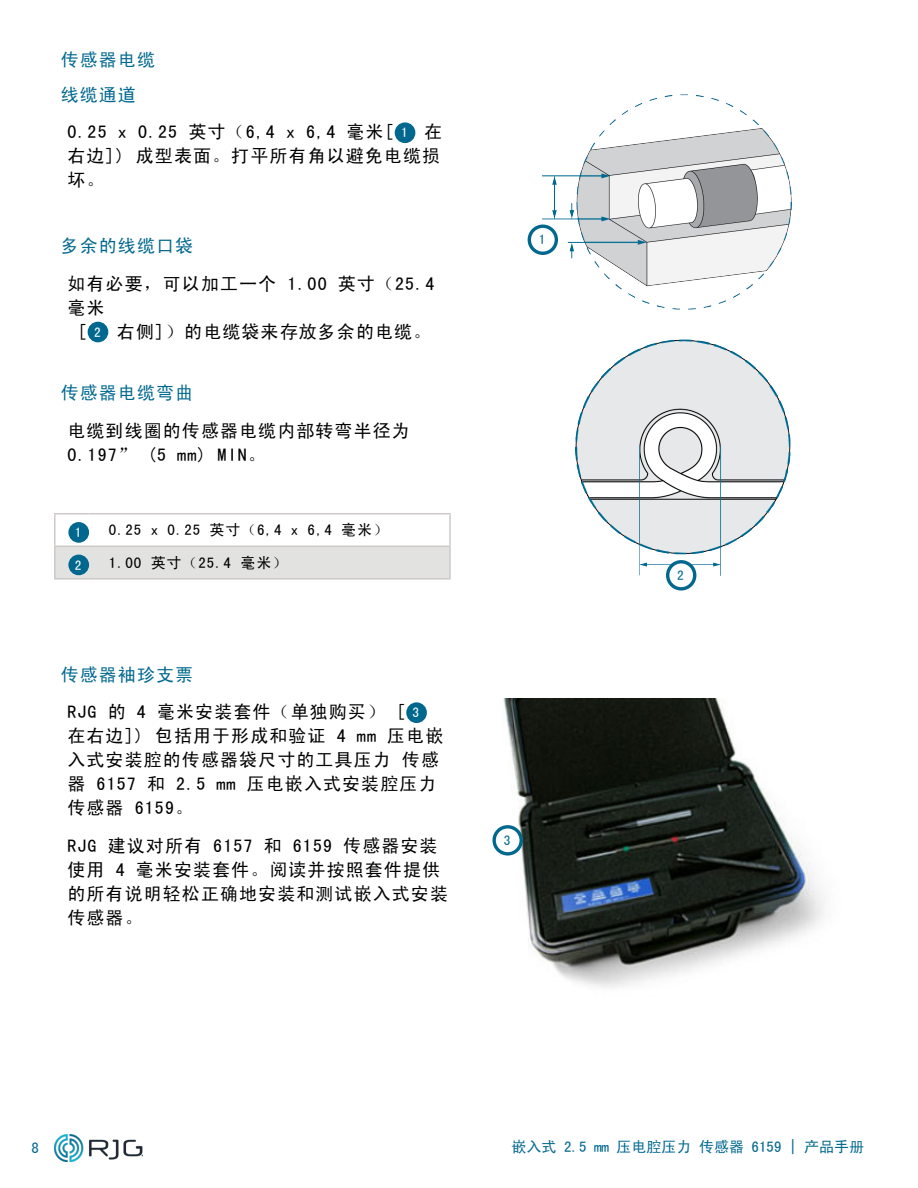
<style>
.page{position:relative;width:918px;height:1188px;background:#fff}
.page>*{position:absolute;margin:0;border:0;box-sizing:border-box;transform-origin:0 0}
.t1{font:18px/24px "Sim Hei";letter-spacing:.06em;color:#000}
.t2{font:18px/34.5px "Sim Hei";letter-spacing:.06em;color:#00688f}
.t3{font:15px "Sim Hei";letter-spacing:.06em;color:#000}
.t4{font:15px "Sim Hei";color:#00688f}
.t5{font:13.5px "Sim Hei";color:#00688f}
.t6{font:13.5px "Sim Hei";color:#fff}
.s1{font-size:13.5px;color:#fff}
.s2{color:#00688f}
</style>
<div class="page">
<img style="left:54px;top:1134px;width:88px;height:27px">
<img style="left:543px;top:94px;width:248px;height:215px">
<div style="left:529px;top:226px;width:27px;height:27px;background:#fff;border-radius:50%"></div>
<div style="left:528px;top:225px;width:30px;height:30px;border:3px solid #00688f;border-radius:50%"></div>
<div style="left:396px;top:124px;width:18px;height:18px;background:#00688f;border-radius:50%"></div>
<div style="left:395px;top:122px;width:20px;height:21px;border:3px solid #00688f;border-radius:50%"></div>
<img style="left:576px;top:339px;width:214px;height:236px">
<svg style="left:668px;top:562px;width:27px;height:27px"></svg>
<div style="left:666px;top:560px;width:30px;height:31px;border:3px solid #00688f;border-radius:50%"></div>
<div style="left:89px;top:323px;width:18px;height:18px;background:#00688f;border-radius:50%"></div>
<div style="left:88px;top:322px;width:20px;height:20px;border:3px solid #00688f;border-radius:50%"></div>
<div style="left:56px;top:547px;width:393px;height:31px;background:#e2e2e1"></div>
<hr style="left:54px;top:513px;width:34px;height:1px;background:#cdc9c8">
<hr style="left:54px;top:515px;width:2px;height:31px;background:#cdc9c8">
<hr style="left:88px;top:513px;width:363px;height:1px;background:#cdc9c8">
<hr style="left:449px;top:515px;width:2px;height:31px;background:#cdc9c8">
<hr style="left:54px;top:547px;width:2px;height:31px;background:#cdc9c8">
<hr style="left:449px;top:547px;width:2px;height:31px;background:#cdc9c8">
<hr style="left:54px;top:546px;width:34px;height:1px;background:#cdc9c8">
<hr style="left:88px;top:546px;width:363px;height:1px;background:#cdc9c8">
<hr style="left:54px;top:578px;width:34px;height:2px;background:#cdc9c8">
<hr style="left:88px;top:578px;width:363px;height:2px;background:#cdc9c8">
<div style="left:70px;top:524px;width:18px;height:17px;background:#00688f;border-radius:50%"></div>
<div style="left:68px;top:522px;width:21px;height:21px;border:3px solid #00688f;border-radius:50%"></div>
<div style="left:70px;top:556px;width:18px;height:18px;background:#00688f;border-radius:50%"></div>
<div style="left:68px;top:555px;width:21px;height:20px;border:3px solid #00688f;border-radius:50%"></div>
<div style="left:408px;top:704px;width:17px;height:18px;background:#00688f;border-radius:50%"></div>
<div style="left:406px;top:702px;width:21px;height:21px;border:3px solid #00688f;border-radius:50%"></div>
<img style="left:495px;top:699px;width:329px;height:289px">
<svg style="left:494px;top:827px;width:27px;height:27px"></svg>
<div style="left:492px;top:825px;width:31px;height:31px;border:3px solid #00688f;border-radius:50%"></div>
<p class="t2" style="left:61px;top:43px;width:96px">传感器电缆线缆通道</p>
<p class="t1" style="left:68px;top:120px;width:376px;text-align:justify">0.25 x 0.25 英寸（6,4 x 6,4 毫米[ <span class="s1">1</span> 在右边]) 成型表面。打平所有角以避免电缆损坏。</p>
<p class="t2" style="left:61px;top:228px;width:134px">多余的线缆口袋</p>
<p class="t1" style="left:68px;top:271px;width:368px">如有必要，可以加工一个 1.00 英寸（25.4</p>
<p class="t1" style="left:68px;top:295px;width:39px">毫米</p>
<p class="t1" style="left:78px;top:319px;width:355px">[ <span class="s1">2</span> 右侧]）的电缆袋来存放多余的电缆。</p>
<p class="t2" style="left:61px;top:375px;width:134px">传感器电缆弯曲</p>
<p class="t1" style="left:68px;top:418px;width:344px">电缆到线圈的传感器电缆内部转弯半径为<br>0.197” (5 mm) MIN。</p>
<p class="t6" style="left:75px;top:525px;width:8px">1</p>
<p class="t3" style="left:109px;top:522px;width:281px">0.25 x 0.25 英寸（6,4 x 6,4 毫米）</p>
<p class="t6" style="left:75px;top:558px;width:8px">2</p>
<p class="t3" style="left:109px;top:555px;width:180px">1.00 英寸（25.4 毫米）</p>
<p class="t5" style="left:539px;top:233px;width:8px">1</p>
<p class="t1" style="left:68px;top:656px;width:353px;line-height:37.5px;text-indent:-7px"><span class="s2">传感器袖珍支票<br></span>RJG 的 4 毫米安装套件（单独购买） [ <span class="s1">3</span></p>
<p class="t1" style="left:68px;top:724px;width:377px">在右边]) 包括用于形成和验证 4 mm 压电嵌入式安装腔的传感器袋尺寸的工具压力 传感器 6157 和 2.5 mm 压电嵌入式安装腔压力传感器 6159。</p>
<p class="t1" style="left:68px;top:833px;width:382px">RJG 建议对所有 6157 和 6159 传感器安装使用 4 毫米安装套件。阅读并按照套件提供的所有说明轻松正确地安装和测试嵌入式安装传感器。</p>
<p class="t5" style="left:504px;top:833px;width:8px">3</p>
<p class="t5" style="left:677px;top:568px;width:8px">2</p>
<p class="t4" style="left:32px;top:1140px;width:9px">8</p>
<p class="t4" style="left:512px;top:1139px;width:354px">嵌入式 2.5 mm 压电腔压力 传感器 6159 | 产品手册</p>
</div>
